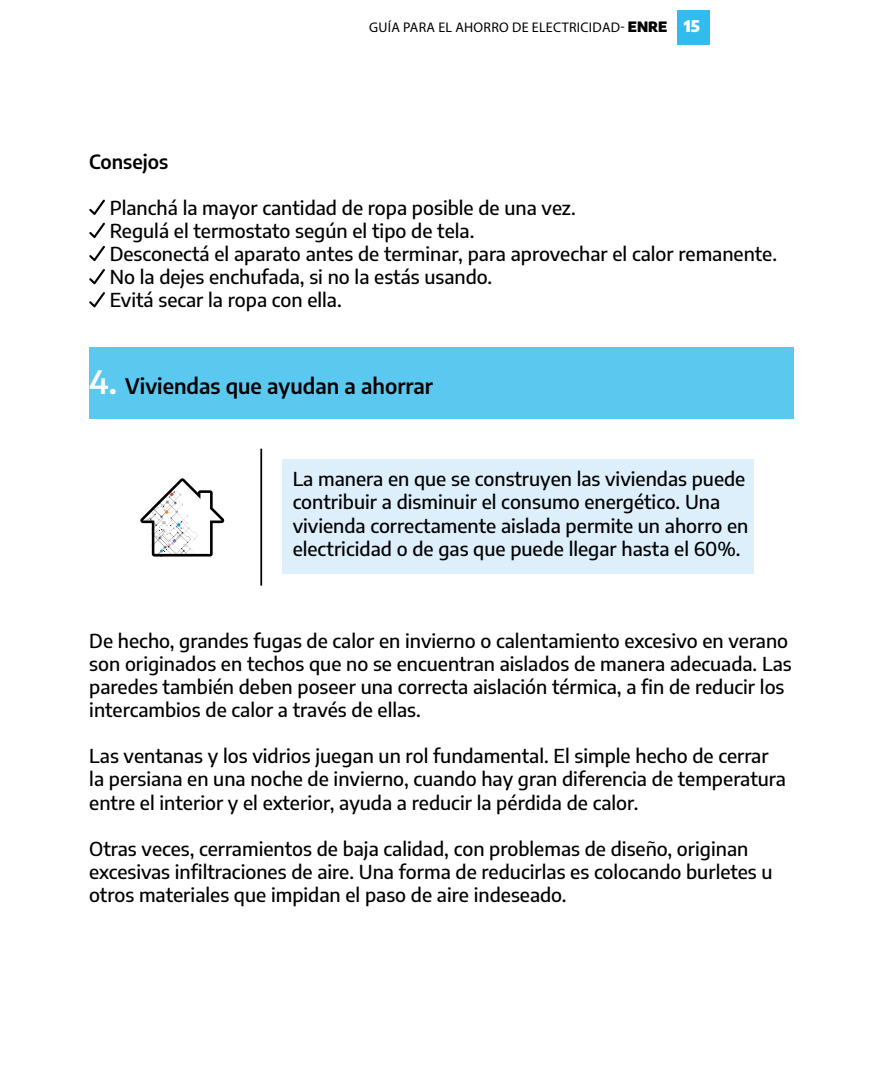
<style>
.page{position:relative;width:883px;height:1077px;background:#fff}
.page>*{position:absolute;margin:0;border:0;box-sizing:border-box;transform-origin:0 0}
.t1{font:600 21px "Encode Sans";color:#000}
.t2{font:500 19.25px/23.1px "Encode Sans";color:#000}
.t3{font:600 19.25px "Encode Sans";color:#000}
.t4{font:14px "Myriad Pro";letter-spacing:.02em;color:#000}
.s1{font-family:"Encode Sans";font-weight:900}
.s2{font-family:"Encode Sans";font-weight:900;font-size:15.75px;color:#fff}
.s3{font-size:31.5px;color:#fff}
</style>
<div class="page">
<div style="left:677px;top:11px;width:33px;height:34px;background:#32bbed"></div>
<div style="left:89px;top:348px;width:705px;height:71px;background:#5bc8f0"></div>
<svg style="left:89px;top:199px;width:16px;height:16px"></svg>
<svg style="left:89px;top:223px;width:16px;height:15px"></svg>
<svg style="left:89px;top:246px;width:16px;height:15px"></svg>
<svg style="left:89px;top:269px;width:16px;height:15px"></svg>
<svg style="left:89px;top:292px;width:16px;height:15px"></svg>
<div style="left:283px;top:460px;width:471px;height:114px;background:#ddeffb"></div>
<hr style="left:260px;top:448px;width:2px;height:137px;background:#000">
<svg style="left:140px;top:478px;width:84px;height:79px"></svg>
<p class="t4" style="left:369px;top:19px;width:332px">GUÍA PARA EL AHORRO DE ELECTRICIDAD- <span class="s1">ENRE</span> <span class="s2">15</span></p>
<p class="t3" style="left:89px;top:147px;width:80px">Consejos</p>
<p class="t2" style="left:110px;top:195px;width:669px">Planchá la mayor cantidad de ropa posible de una vez.<br>Regulá el termostato según el tipo de tela.<br>Desconectá el aparato antes de terminar, para aprovechar el calor remanente.<br>No la dejes enchufada, si no la estás usando.<br>Evitá secar la ropa con ella.</p>
<p class="t1" style="left:89px;top:370px;width:345px"><span class="s3">4.</span> Viviendas que ayudan a ahorrar</p>
<p class="t2" style="left:293px;top:466px;width:457px">La manera en que se construyen las viviendas puede contribuir a disminuir el consumo energético. Una vivienda correctamente aislada permite un ahorro en electricidad o de gas que puede llegar hasta el 60%.</p>
<p class="t2" style="left:89px;top:628px;width:704px">De hecho, grandes fugas de calor en invierno o calentamiento excesivo en verano son originados en techos que no se encuentran aislados de manera adecuada. Las paredes también deben poseer una correcta aislación térmica, a fin de reducir los intercambios de calor a través de ellas.</p>
<p class="t2" style="left:89px;top:743px;width:698px">Las ventanas y los vidrios juegan un rol fundamental. El simple hecho de cerrar la persiana en una noche de invierno, cuando hay gran diferencia de temperatura entre el interior y el exterior, ayuda a reducir la pérdida de calor.</p>
<p class="t2" style="left:89px;top:836px;width:685px">Otras veces, cerramientos de baja calidad, con problemas de diseño, originan excesivas infiltraciones de aire. Una forma de reducirlas es colocando burletes u otros materiales que impidan el paso de aire indeseado.</p>
</div>
